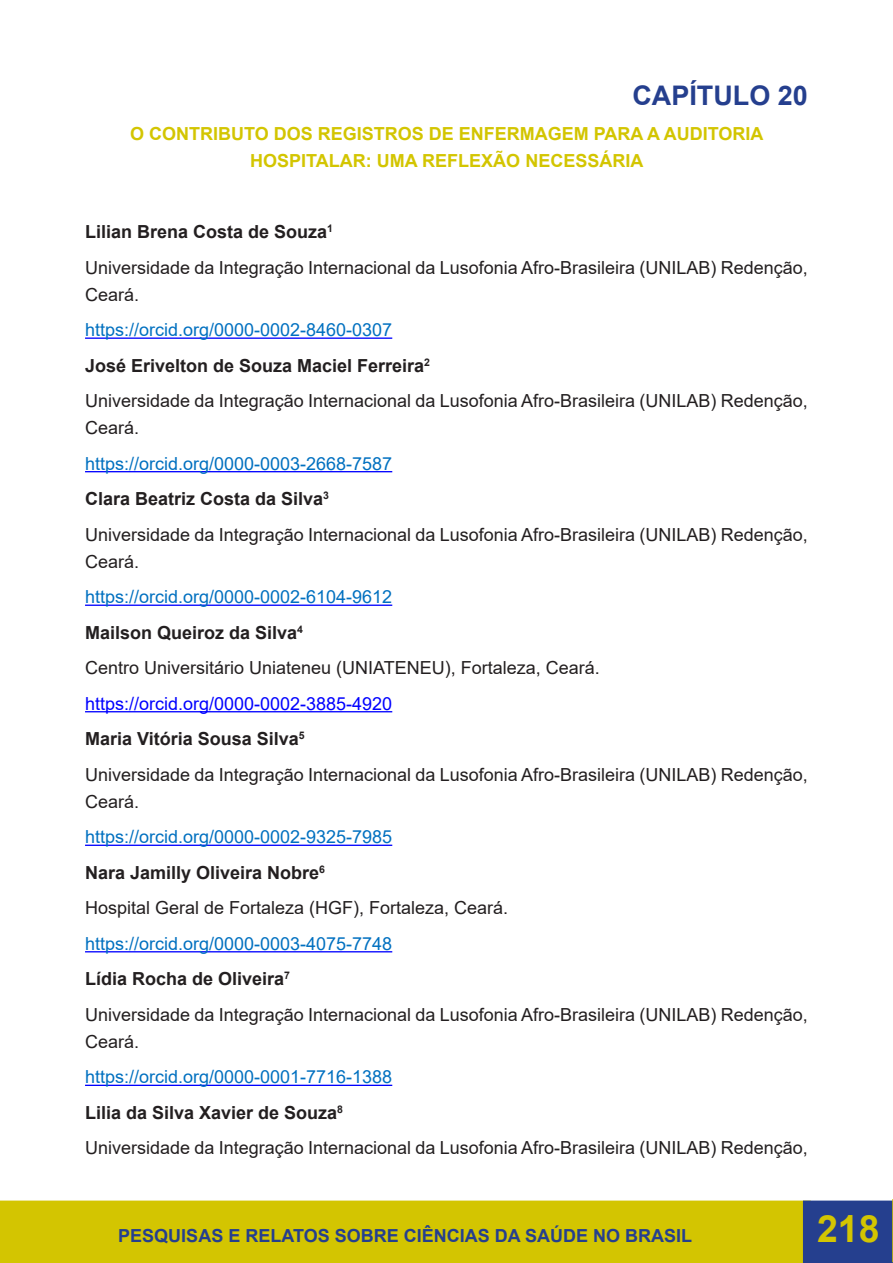
<style>
.page{position:relative;width:893px;height:1263px;background:#fff}
.page>*{position:absolute;margin:0;border:0;box-sizing:border-box;transform-origin:0 0}
.t1{font:700 37.5px "Arial";color:#d3c501}
.t2{font:700 27px "Arial";color:#253f8e}
.t3{font:18px/27px "Arial";color:#231f20}
.t4{font:18px "Arial";color:#0070c0}
.t5{font:700 18px "Arial";color:#231f20}
.t6{font:700 18px/27px "Arial";color:#d3c501;text-align:center}
.t7{font:700 18px "Arial";color:#253f8e}
.t8{font:18px "Arial";color:#00f}
</style>
<div class="page">
<div style="left:0;top:1201px;width:810px;height:62px;background:#d3c501"></div>
<div style="left:0;top:1200px;width:811px;height:63px;border:2px solid #d3c501"></div>
<div style="left:803px;top:1200px;width:90px;height:63px;background:#253f8e;border:2px solid #253f8e"></div>
<div style="left:812px;top:1214px;width:72px;height:49px;background:#253f8e"></div>
<svg style="left:892px;top:1199px;width:1px;height:63px"></svg>
<hr style="left:85px;top:337px;width:307px;height:2px;background:#00f">
<hr style="left:85px;top:471px;width:307px;height:1px;background:#00f">
<hr style="left:85px;top:604px;width:307px;height:2px;background:#00f">
<hr style="left:85px;top:711px;width:307px;height:1px;background:#00f">
<hr style="left:85px;top:845px;width:307px;height:1px;background:#00f">
<hr style="left:85px;top:951px;width:307px;height:1px;background:#00f">
<hr style="left:85px;top:1085px;width:307px;height:1px;background:#00f">
<p class="t2" style="left:632px;top:76px;width:177px">CAPÍTULO 20</p>
<p class="t6" style="left:130px;top:121px;width:635px">O CONTRIBUTO DOS REGISTROS DE ENFERMAGEM PARA A AUDITORIA<br>HOSPITALAR: UMA REFLEXÃO NECESSÁRIA</p>
<p class="t5" style="left:85px;top:219px;width:249px">Lilian Brena Costa de Souza<sup>1</sup></p>
<p class="t3" style="left:85px;top:254px;width:724px">Universidade da Integração Internacional da Lusofonia Afro-Brasileira (UNILAB) Redenção,<br>Ceará.</p>
<p class="t4" style="left:85px;top:317px;width:309px">https://orcid.org/0000-0002-8460-0307</p>
<p class="t5" style="left:85px;top:353px;width:346px">José Erivelton de Souza Maciel Ferreira<sup>2</sup></p>
<p class="t3" style="left:85px;top:387px;width:724px">Universidade da Integração Internacional da Lusofonia Afro-Brasileira (UNILAB) Redenção,<br>Ceará.</p>
<p class="t4" style="left:85px;top:451px;width:309px">https://orcid.org/0000-0003-2668-7587</p>
<p class="t5" style="left:85px;top:486px;width:245px">Clara Beatriz Costa da Silva<sup>3</sup></p>
<p class="t3" style="left:85px;top:521px;width:724px">Universidade da Integração Internacional da Lusofonia Afro-Brasileira (UNILAB) Redenção,<br>Ceará.</p>
<p class="t4" style="left:85px;top:585px;width:309px">https://orcid.org/0000-0002-6104-9612</p>
<p class="t5" style="left:85px;top:620px;width:219px">Mailson Queiroz da Silva<sup>4</sup></p>
<p class="t3" style="left:85px;top:654px;width:516px">Centro Universitário Uniateneu (UNIATENEU), Fortaleza, Ceará.</p>
<p class="t8" style="left:85px;top:691px;width:309px">https://orcid.org/0000-0002-3885-4920</p>
<p class="t5" style="left:85px;top:726px;width:221px">Maria Vitória Sousa Silva<sup>5</sup></p>
<p class="t3" style="left:85px;top:761px;width:724px">Universidade da Integração Internacional da Lusofonia Afro-Brasileira (UNILAB) Redenção,<br>Ceará.</p>
<p class="t4" style="left:85px;top:825px;width:309px">https://orcid.org/0000-0002-9325-7985</p>
<p class="t5" style="left:85px;top:860px;width:241px">Nara Jamilly Oliveira Nobre<sup>6</sup></p>
<p class="t3" style="left:85px;top:894px;width:425px">Hospital Geral de Fortaleza (HGF), Fortaleza, Ceará.</p>
<p class="t4" style="left:85px;top:931px;width:309px">https://orcid.org/0000-0003-4075-7748</p>
<p class="t5" style="left:85px;top:966px;width:206px">Lídia Rocha de Oliveira<sup>7</sup></p>
<p class="t3" style="left:85px;top:1001px;width:724px">Universidade da Integração Internacional da Lusofonia Afro-Brasileira (UNILAB) Redenção,<br>Ceará.</p>
<p class="t4" style="left:85px;top:1065px;width:309px">https://orcid.org/0000-0001-7716-1388</p>
<p class="t5" style="left:85px;top:1100px;width:259px">Lilia da Silva Xavier de Souza<sup>8</sup></p>
<p class="t3" style="left:85px;top:1134px;width:724px">Universidade da Integração Internacional da Lusofonia Afro-Brasileira (UNILAB) Redenção,</p>
<p class="t7" style="left:118px;top:1223px;width:575px">PESQUISAS E RELATOS SOBRE CIÊNCIAS DA SAÚDE NO BRASIL</p>
<h1 class="t1" style="left:817px;top:1202px;width:64px">218</h1>
</div>
